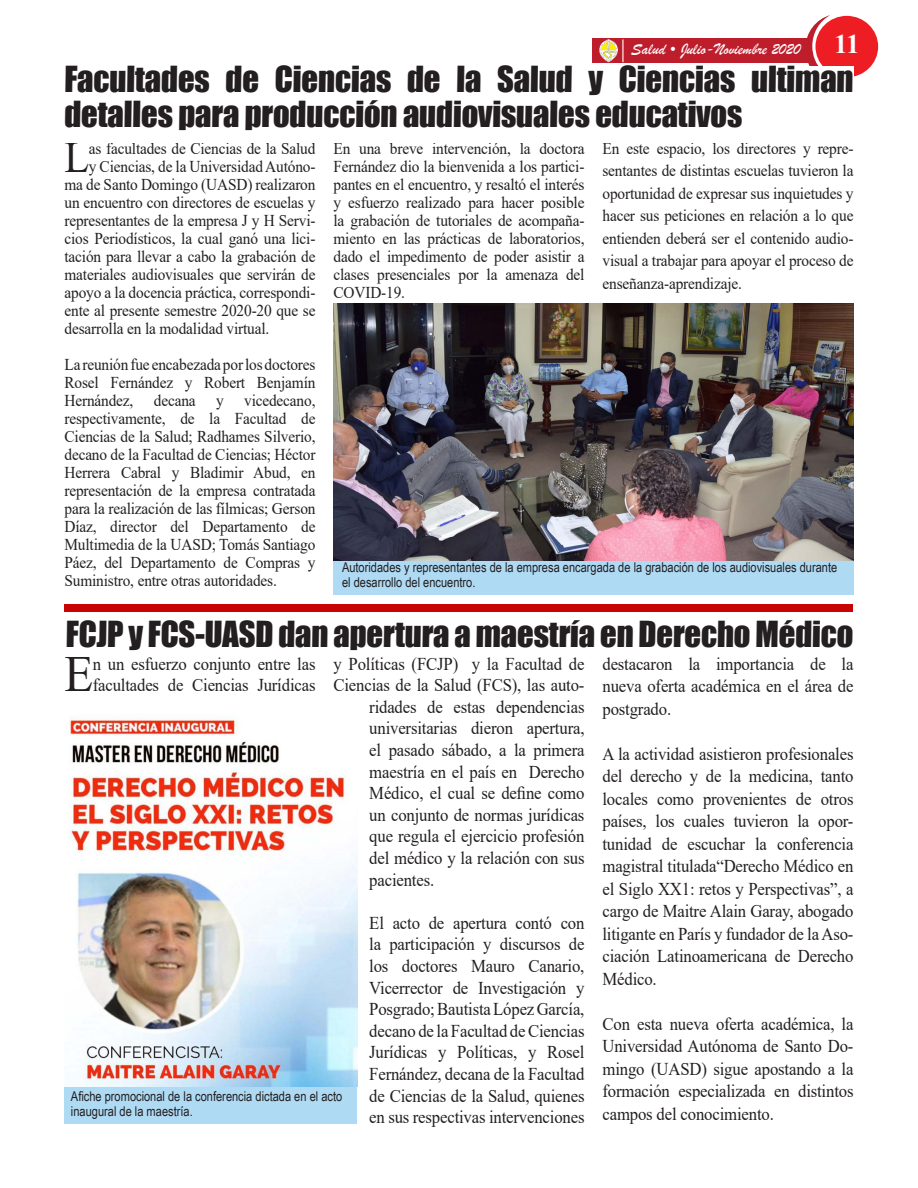
<style>
.page{position:relative;width:918px;height:1188px;background:#fff}
.page>*{position:absolute;margin:0;border:0;box-sizing:border-box;transform-origin:0 0}
.Titulos{font:50.55px "Times New Roman";color:#231f20;scale:.93 1}
.Titulos-2{font:43.65px "Times New Roman";color:#231f20;scale:.93 1}
.Titulos-3{font:33px/34.5px "Impact";letter-spacing:-.01em;color:#231f20}
.Titulos-4{font:18px/22.5px "Times New Roman";letter-spacing:-.01em;color:#231f20;text-align:justify;scale:.93 1}
.Titulos-5{font:16.5px/18px "Times New Roman";letter-spacing:-.01em;color:#231f20;text-align:justify;scale:.93 1}
.t1{font:16.5px "Brush Script";color:#fff}
.Pie_de_foto{font:13.5px/15px "Arial Narrow";color:#231f20}
.s1{font-family:"Times New Roman";font-weight:700;font-size:27px}
</style>
<div class="page">
<svg style="left:805px;top:15px;width:49px;height:51px"></svg>
<div style="left:815px;top:16px;width:63px;height:61px;background:#ee1d23;border-radius:50%"></div>
<div style="left:592px;top:39px;width:218px;height:24px;background:#be1d2c"></div>
<hr style="left:622px;top:39px;width:2px;height:23px;background:#fff">
<svg style="left:599px;top:38px;width:21px;height:25px"></svg>
<img style="left:600px;top:40px;width:17px;height:22px">
<div style="left:64px;top:604px;width:790px;height:8px;background:#c70303"></div>
<div style="left:64px;top:66px;width:790px;height:76px;background:#fff"></div>
<img style="left:333px;top:303px;width:520px;height:258px">
<div style="left:333px;top:561px;width:521px;height:34px;background:#afdaf4"></div>
<img style="left:69px;top:717px;width:288px;height:370px">
<div style="left:64px;top:1087px;width:293px;height:37px;background:#afdaf4"></div>
<p class="t1" style="left:631px;top:39px;width:230px">Salud • Julio-Noviembre 2020 <span class="s1">11</span></p>
<p class="Titulos-3" style="left:64px;top:61px;width:792px">Facultades de Ciencias de la Salud y Ciencias ultiman detalles para producción audiovisuales educativos</p>
<p class="Titulos-2" style="left:64px;top:126px;width:28px">L</p>
<p class="Titulos-5" style="left:89px;top:139px;width:245px">as facultades de Ciencias de la Salud</p>
<p class="Titulos-5" style="left:89px;top:157px;width:245px">y Ciencias, de la Universidad Autóno-</p>
<p class="Titulos-5" style="left:64px;top:175px;width:271px">ma de Santo Domingo (UASD) realizaron</p>
<p class="Titulos-5" style="left:64px;top:193px;width:271px">un encuentro con directores de escuelas y</p>
<p class="Titulos-5" style="left:64px;top:211px;width:271px">representantes de la empresa J y H Servi-</p>
<p class="Titulos-5" style="left:64px;top:229px;width:271px">cios Periodísticos, la cual ganó una lici-</p>
<p class="Titulos-5" style="left:64px;top:247px;width:271px">tación para llevar a cabo la grabación de</p>
<p class="Titulos-5" style="left:64px;top:265px;width:271px">materiales audiovisuales que servirán de</p>
<p class="Titulos-5" style="left:64px;top:283px;width:271px">apoyo a la docencia práctica, correspondi-</p>
<p class="Titulos-5" style="left:64px;top:301px;width:271px">ente al presente semestre 2020-20 que se</p>
<p class="Titulos-5" style="left:64px;top:319px;width:222px">desarrolla en la modalidad virtual.</p>
<p class="Titulos-5" style="left:64px;top:355px;width:271px">La reunión fue encabezada por los doctores Rosel Fernández y Robert Benjamín Hernández, decana y vicedecano, respectivamente, de la Facultad de Ciencias de la Salud; Radhames Silverio, decano de la Facultad de Ciencias; Héctor Herrera Cabral y Bladimir Abud, en representación de la empresa contratada para la realización de las fílmicas; Gerson Díaz, director del Departamento de Multimedia de la UASD; Tomás Santiago Páez, del Departamento de Compras y Suministro, entre otras autoridades.</p>
<p class="Titulos-5" style="left:333px;top:139px;width:271px">En una breve intervención, la doctora Fernández dio la bienvenida a los partici&shy;pantes en el encuentro, y resaltó el interés y esfuerzo realizado para hacer posible la grabación de tutoriales de acompaña&shy;miento en las prácticas de laboratorios, dado el impedimento de poder asistir a clases presenciales por la amenaza del COVID-19.</p>
<p class="Titulos-5" style="left:603px;top:136px;width:271px;line-height:22.5px">En este espacio, los directores y repre&shy;sentantes de distintas escuelas tuvieron la oportunidad de expresar sus inquietudes y hacer sus peticiones en relación a lo que entienden deberá ser el contenido audio&shy;visual a trabajar para apoyar el proceso de enseñanza-aprendizaje.</p>
<p class="Pie_de_foto" style="left:342px;top:559px;width:497px">Autoridades y representantes de la empresa encargada de la grabación de los audiovisuales durante el desarrollo del encuentro.</p>
<p class="Titulos-3" style="left:66px;top:616px;width:790px">FCJP y FCS-UASD dan apertura a maestría en Derecho Médico</p>
<p class="Titulos" style="left:64px;top:639px;width:32px">E</p>
<p class="Titulos-4" style="left:93px;top:652px;width:241px;line-height:21.6px">n un esfuerzo conjunto entre las facultades de Ciencias Jurídicas</p>
<p class="Titulos-4" style="left:333px;top:652px;width:271px">y Políticas (FCJP) y la Facultad de</p>
<p class="Titulos-4" style="left:333px;top:673px;width:271px">Ciencias de la Salud (FCS), las auto-</p>
<p class="Titulos-4" style="left:369px;top:695px;width:233px">ridades de estas dependencias</p>
<p class="Titulos-4" style="left:369px;top:717px;width:233px">universitarias dieron apertura,</p>
<p class="Titulos-4" style="left:369px;top:738px;width:233px">el pasado sábado, a la primera</p>
<p class="Titulos-4" style="left:369px;top:760px;width:233px">maestría en el país en Derecho</p>
<p class="Titulos-4" style="left:369px;top:781px;width:233px">Médico, el cual se define como</p>
<p class="Titulos-4" style="left:369px;top:803px;width:233px">un conjunto de normas jurídicas</p>
<p class="Titulos-4" style="left:369px;top:825px;width:233px">que regula el ejercicio profesión</p>
<p class="Titulos-4" style="left:369px;top:846px;width:233px">del médico y la relación con sus</p>
<p class="Titulos-4" style="left:369px;top:868px;width:71px">pacientes.</p>
<p class="Titulos-4" style="left:369px;top:911px;width:233px;line-height:21.6px">El acto de apertura contó con la participación y discursos de los doctores Mauro Canario, Vicerrector de Investigación y Posgrado; Bautista López García, decano de la Facultad de Ciencias Jurídicas y Políticas, y Rosel Fernández, decana de la Facultad de Ciencias de la Salud, quienes en sus respectivas intervenciones</p>
<p class="Pie_de_foto" style="left:71px;top:1088px;width:273px">Afiche promocional de la conferencia dictada en el acto inaugural de la maestría.</p>
<p class="Titulos-4" style="left:603px;top:652px;width:271px">destacaron la importancia de la nueva oferta académica en el área de postgrado.</p>
<p class="Titulos-4" style="left:603px;top:742px;width:271px">A la actividad asistieron profesionales del derecho y de la medicina, tanto locales como provenientes de otros países, los cuales tuvieron la opor&shy;tunidad de escuchar la conferencia magistral titulada“Derecho Médico en el Siglo XX1: retos y Perspectivas”, a cargo de Maitre Alain Garay, abogado litigante en París y fundador de la Aso&shy;ciación Latinoamericana de Derecho Médico.</p>
<p class="Titulos-4" style="left:603px;top:1012px;width:271px">Con esta nueva oferta académica, la Universidad Autónoma de Santo Do&shy;mingo (UASD) sigue apostando a la formación especializada en distintos campos del conocimiento.</p>
</div>
